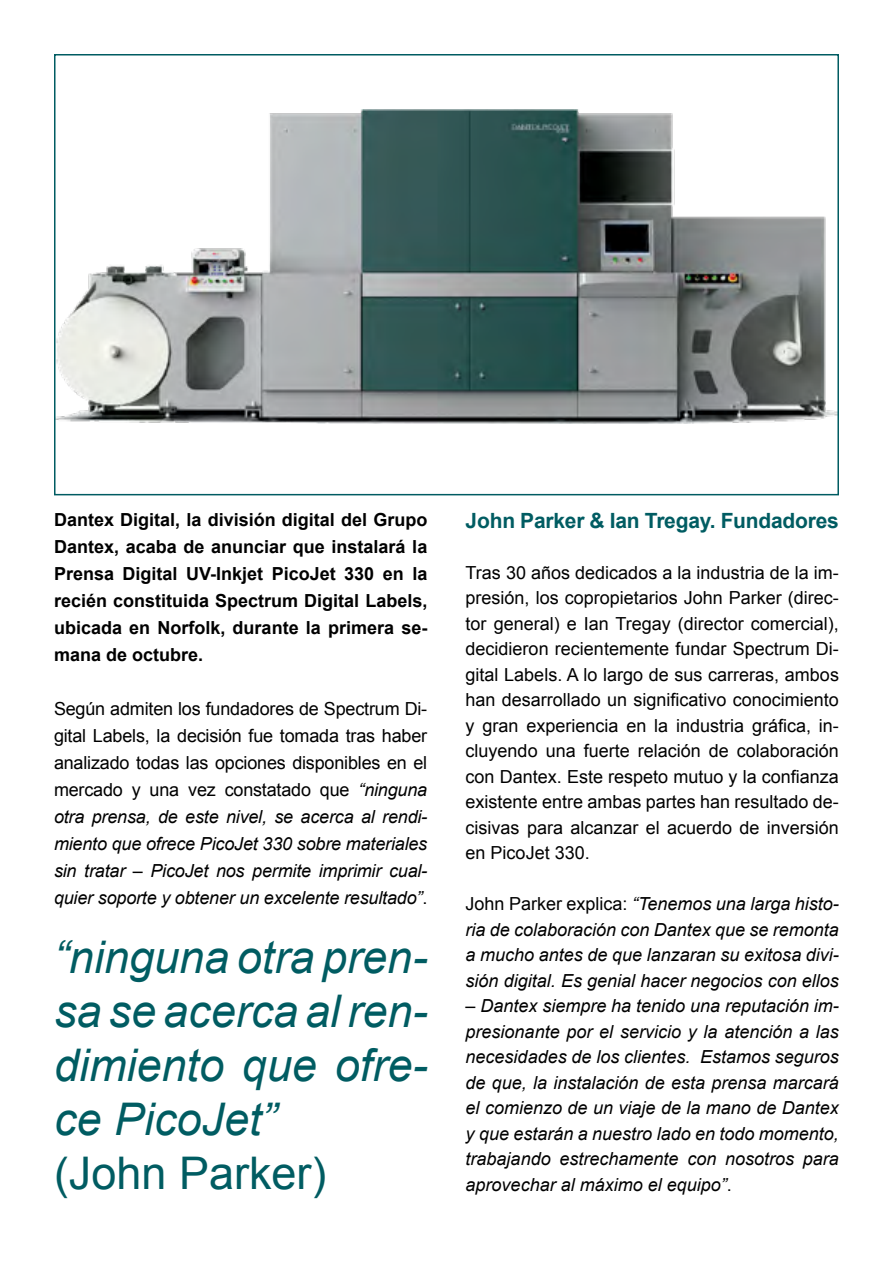
<style>
.page{position:relative;width:893px;height:1263px;background:#fff}
.page>*{position:absolute;margin:0;border:0;box-sizing:border-box;transform-origin:0 0}
.t1{font:italic 45px/54px "Arial";color:#005c62;text-align:justify}
.t2{font:45px "Arial";color:#005c62}
.t3{font:700 21px "Arial";letter-spacing:-.01em;color:#005c62}
.t4{font:italic 18px/25.5px "Arial";color:#000;text-align:justify}
.t5{font:18px/25.5px "Arial";color:#000;text-align:justify}
.t6{font:700 18px/27px "Arial";color:#000;text-align:justify}
.s1{font-style:normal}
</style>
<div class="page">
<img style="left:57px;top:109px;width:779px;height:314px">
<div style="left:54px;top:54px;width:785px;height:441px;border:2px solid #005c62"></div>
<p class="t6" style="left:54px;top:506px;width:375px">Dantex Digital, la división digital del Grupo Dantex, acaba de anunciar que instalará la Prensa Digital UV-Inkjet PicoJet 330 en la recién constituida Spectrum Digital Labels, ubicada en Norfolk, durante la primera se&shy;mana de octubre.</p>
<p class="t4" style="left:54px;top:695px;width:375px;line-height:27px"><span class="s1">Según admiten los fundadores de Spectrum Di&shy;gital Labels, la decisión fue tomada tras haber analizado todas las opciones disponibles en el mercado y una vez constatado que</span> “ninguna otra prensa, de este nivel, se acerca al rendi&shy;miento que ofrece PicoJet 330 sobre materiales sin tratar – PicoJet nos permite imprimir cual&shy;quier soporte y obtener un excelente resultado”<span class="s1">.</span></p>
<h1 class="t1" style="left:54px;top:930px;width:375px">“ninguna otra pren&shy;sa se acerca al ren&shy;dimiento que ofre&shy;ce PicoJet”</h1>
<h1 class="t2" style="left:54px;top:1143px;width:274px">(John Parker)</h1>
<p class="t3" style="left:466px;top:506px;width:375px">John Parker &amp; Ian Tregay. Fundadores</p>
<p class="t5" style="left:466px;top:560px;width:375px">Tras 30 años dedicados a la industria de la im&shy;presión, los copropietarios John Parker (direc&shy;tor general) e Ian Tregay (director comercial), decidieron recientemente fundar Spectrum Di&shy;gital Labels. A lo largo de sus carreras, ambos han desarrollado un significativo conocimiento y gran experiencia en la industria gráfica, in&shy;cluyendo una fuerte relación de colaboración con Dantex. Este respeto mutuo y la confianza existente entre ambas partes han resultado de&shy;cisivas para alcanzar el acuerdo de inversión en PicoJet 330.</p>
<p class="t4" style="left:466px;top:891px;width:375px"><span class="s1">John Parker explica:</span> “Tenemos una larga histo&shy;ria de colaboración con Dantex que se remonta a mucho antes de que lanzaran su exitosa divi&shy;sión digital. Es genial hacer negocios con ellos</p>
<p class="t4" style="left:466px;top:993px;width:375px">– Dantex siempre ha tenido una reputación im&shy;presionante por el servicio y la atención a las necesidades de los clientes. Estamos seguros de que, la instalación de esta prensa marcará el comienzo de un viaje de la mano de Dantex y que estarán a nuestro lado en todo momento, trabajando estrechamente con nosotros para aprovechar al máximo el equipo”<span class="s1">.</span></p>
</div>
